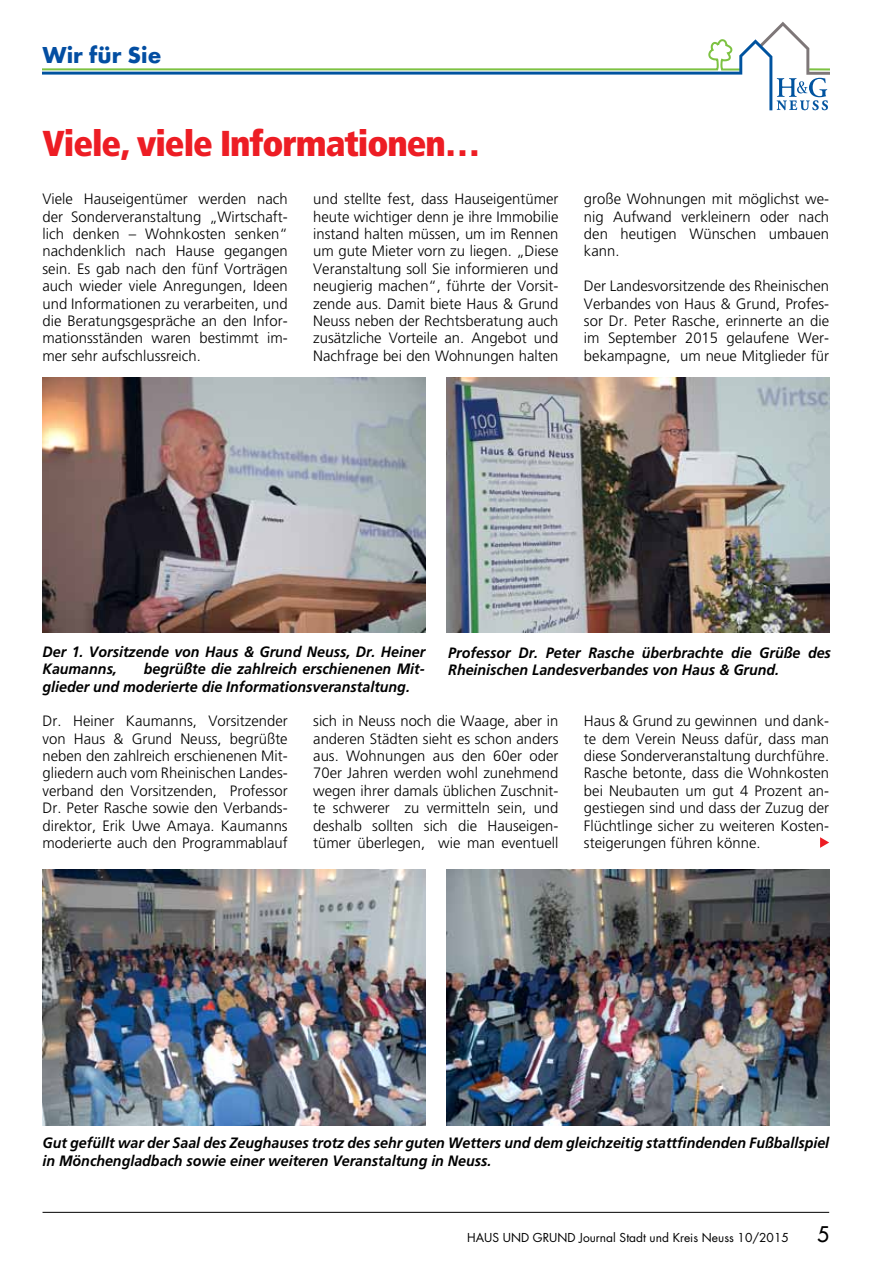
<style>
.page{position:relative;width:893px;height:1263px;background:#fff}
.page>*{position:absolute;margin:0;border:0;box-sizing:border-box;transform-origin:0 0}
.t1{font:900 condensed 36px "Frutiger";letter-spacing:-.03em;color:#ed1d24}
.t2{font:700 24px "Futura T";color:#034ea2}
.t3{font:21px "Futura";color:#000}
.t4{font:300 15px/17.4px "Frutiger";color:#000;text-align:justify}
.t5{font:italic 700 15px/17.4px "Frutiger";color:#000;scale:.95 1}
.t6{font:12px "Futura";color:#000}
</style>
<div class="page">
<svg style="left:43px;top:39px;width:716px;height:36px"></svg>
<svg style="left:759px;top:22px;width:70px;height:88px"></svg>
<hr style="left:43px;top:1212px;width:786px;height:1px;background:#000">
<img style="left:43px;top:378px;width:382px;height:255px">
<img style="left:446px;top:378px;width:383px;height:255px">
<img style="left:446px;top:870px;width:383px;height:255px">
<img style="left:43px;top:870px;width:382px;height:255px">
<svg style="left:820px;top:837px;width:9px;height:11px"></svg>
<h2 class="t2" style="left:43px;top:41px;width:120px">Wir für Sie</h2>
<h1 class="t1" style="left:43px;top:122px;width:440px">Viele, viele Informationen…</h1>
<p class="t4" style="left:313px;top:190px;width:247px">und stellte fest, dass Hauseigentümer heute wichtiger denn je ihre Immobilie instand halten müssen, um im Rennen um gute Mieter vorn zu liegen. „Diese Veranstaltung soll Sie informieren und neugierig machen“, führte der Vorsit&shy;zende aus. Damit biete Haus &amp; Grund Neuss neben der Rechtsberatung auch zusätzliche Vorteile an. Angebot und Nachfrage bei den Wohnungen halten</p>
<p class="t4" style="left:43px;top:190px;width:247px">Viele Hauseigentümer werden nach der Sonderveranstaltung „Wirtschaft&shy;lich denken – Wohnkosten senken“ nachdenklich nach Hause gegangen sein. Es gab nach den fünf Vorträgen auch wieder viele Anregungen, Ideen und Informationen zu verarbeiten, und die Beratungsgespräche an den Infor&shy;mationsständen waren bestimmt im&shy;mer sehr aufschlussreich.</p>
<p class="t4" style="left:584px;top:190px;width:247px">große Wohnungen mit möglichst we&shy;nig Aufwand verkleinern oder nach den heutigen Wünschen umbauen kann.</p>
<p class="t4" style="left:584px;top:277px;width:247px">Der Landesvorsitzende des Rheinischen Verbandes von Haus &amp; Grund, Profes&shy;sor Dr. Peter Rasche, erinnerte an die im September 2015 gelaufene Wer&shy;bekampagne, um neue Mitglieder für</p>
<p class="t5" style="left:43px;top:643px;width:404px">Der 1. Vorsitzende von Haus &amp; Grund Neuss, Dr. Heiner<br>Kaumanns,</p>
<p class="t5" style="left:43px;top:660px;width:404px;text-indent:101px">begrüßte die zahlreich erschienenen Mit&shy;glieder und moderierte die Informationsveranstaltung.</p>
<p class="t5" style="left:448px;top:644px;width:404px">Professor Dr. Peter Rasche überbrachte die Grüße des<br>Rheinischen Landesverbandes von Haus &amp; Grund.</p>
<p class="t4" style="left:43px;top:712px;width:247px">Dr. Heiner Kaumanns, Vorsitzender von Haus &amp; Grund Neuss, begrüßte neben den zahlreich erschienenen Mit&shy;gliedern auch vom Rheinischen Landes&shy;verband den Vorsitzenden, Professor Dr. Peter Rasche sowie den Verbands&shy;direktor, Erik Uwe Amaya. Kaumanns moderierte auch den Programmablauf</p>
<p class="t4" style="left:313px;top:712px;width:247px">sich in Neuss noch die Waage, aber in anderen Städten sieht es schon anders aus. Wohnungen aus den 60er oder 70er Jahren werden wohl zunehmend wegen ihrer damals üblichen Zuschnit&shy;te schwerer zu vermitteln sein, und deshalb sollten sich die Hauseigen&shy;tümer überlegen, wie man eventuell</p>
<p class="t4" style="left:584px;top:712px;width:247px">Haus &amp; Grund zu gewinnen und dank&shy;te dem Verein Neuss dafür, dass man diese Sonderveranstaltung durchführe.<br>Rasche betonte, dass die Wohnkosten bei Neubauten um gut 4 Prozent an&shy;gestiegen sind und dass der Zuzug der Flüchtlinge sicher zu weiteren Kosten&shy;steigerungen führen könne.</p>
<p class="t5" style="left:43px;top:1134px;width:830px">Gut gefüllt war der Saal des Zeughauses trotz des sehr guten Wetters und dem gleichzeitig stattfindenden Fußballspiel in Mönchengladbach sowie einer weiteren Veranstaltung in Neuss.</p>
<p class="t6" style="left:467px;top:1229px;width:323px">HAUS UND GRUND Journal Stadt und Kreis Neuss 10/2015</p>
<h3 class="t3" style="left:817px;top:1220px;width:14px">5</h3>
</div>
